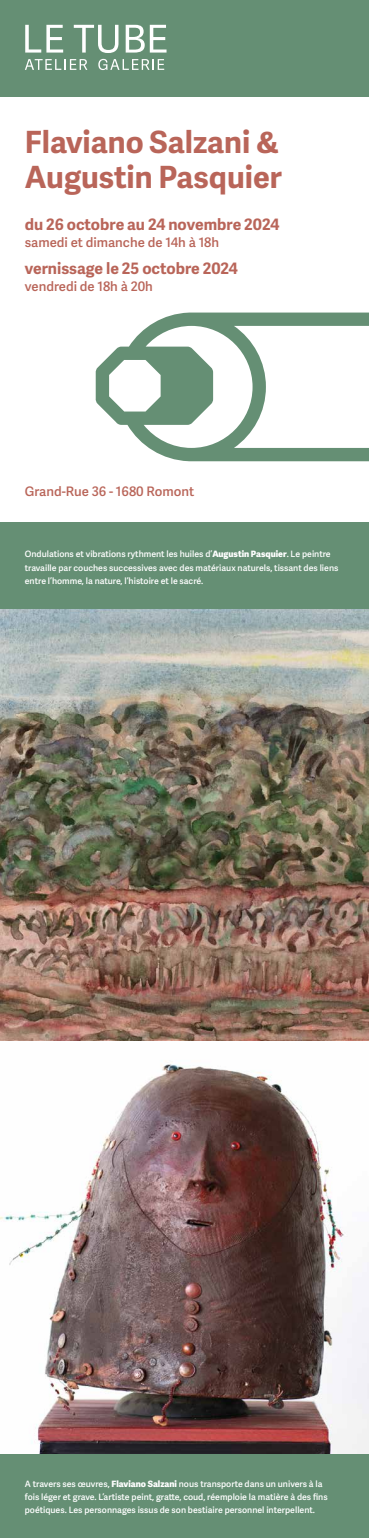
<style>
.page{position:relative;width:369px;height:1538px;background:#fff}
.page>*{position:absolute;margin:0;border:0;box-sizing:border-box;transform-origin:0 0}
.t1{font:700 30.62px/35px "Adelle Sans Devanagari";color:#b96559}
.t2{font:700 15.75px "Adelle Sans Devanagari";color:#b96559}
.t3{font:600 13.12px "Adelle Sans Devanagari";color:#b96559}
.t4{font:600 8.75px/13.1px "Adelle Sans Devanagari";color:#fff}
.s1{font-weight:800}
</style>
<div class="page">
<img style="left:0;top:609px;width:368px;height:432px">
<div style="left:0;top:522px;width:368px;height:87px;background:#658f74"></div>
<div style="left:0;top:0;width:368px;height:97px;background:#658f74"></div>
<img style="left:0;top:1064px;width:368px;height:391px">
<svg style="left:25px;top:25px;width:38px;height:28px"></svg>
<svg style="left:74px;top:25px;width:44px;height:28px"></svg>
<svg style="left:125px;top:25px;width:19px;height:28px"></svg>
<svg style="left:150px;top:25px;width:16px;height:28px"></svg>
<svg style="left:25px;top:59px;width:62px;height:11px"></svg>
<svg style="left:98px;top:59px;width:66px;height:11px"></svg>
<div style="left:0;top:1455px;width:368px;height:83px;background:#658f74"></div>
<svg style="left:95px;top:313px;width:273px;height:148px"></svg>
<h1 class="t1" style="left:25px;top:125px;width:258px">Flaviano Salzani &amp;<br>Augustin Pasquier</h1>
<h2 class="t2" style="left:25px;top:215px;width:256px">du 26 octobre au 24 novembre 2024</h2>
<h3 class="t3" style="left:25px;top:235px;width:195px">samedi et dimanche de 14h à 18h</h3>
<h2 class="t2" style="left:25px;top:259px;width:214px">vernissage le 25 octobre 2024</h2>
<h3 class="t3" style="left:25px;top:279px;width:129px">vendredi de 18h à 20h</h3>
<h3 class="t3" style="left:25px;top:484px;width:171px">Grand-Rue 36 - 1680 Romont</h3>
<p class="t4" style="left:25px;top:548px;width:315px">Ondulations et vibrations rythment les huiles d’<span class="s1">Augustin Pasquier</span>. Le peintre travaille par couches successives avec des matériaux naturels, tissant des liens entre l’homme, la nature, l’histoire et le sacré.</p>
<p class="t4" style="left:25px;top:1477px;width:304px">A travers ses œuvres, <span class="s1">Flaviano Salzani</span> nous transporte dans un univers à la fois léger et grave. L’artiste peint, gratte, coud, réemploie la matière à des fins poétiques. Les personnages issus de son bestiaire personnel interpellent.</p>
</div>
